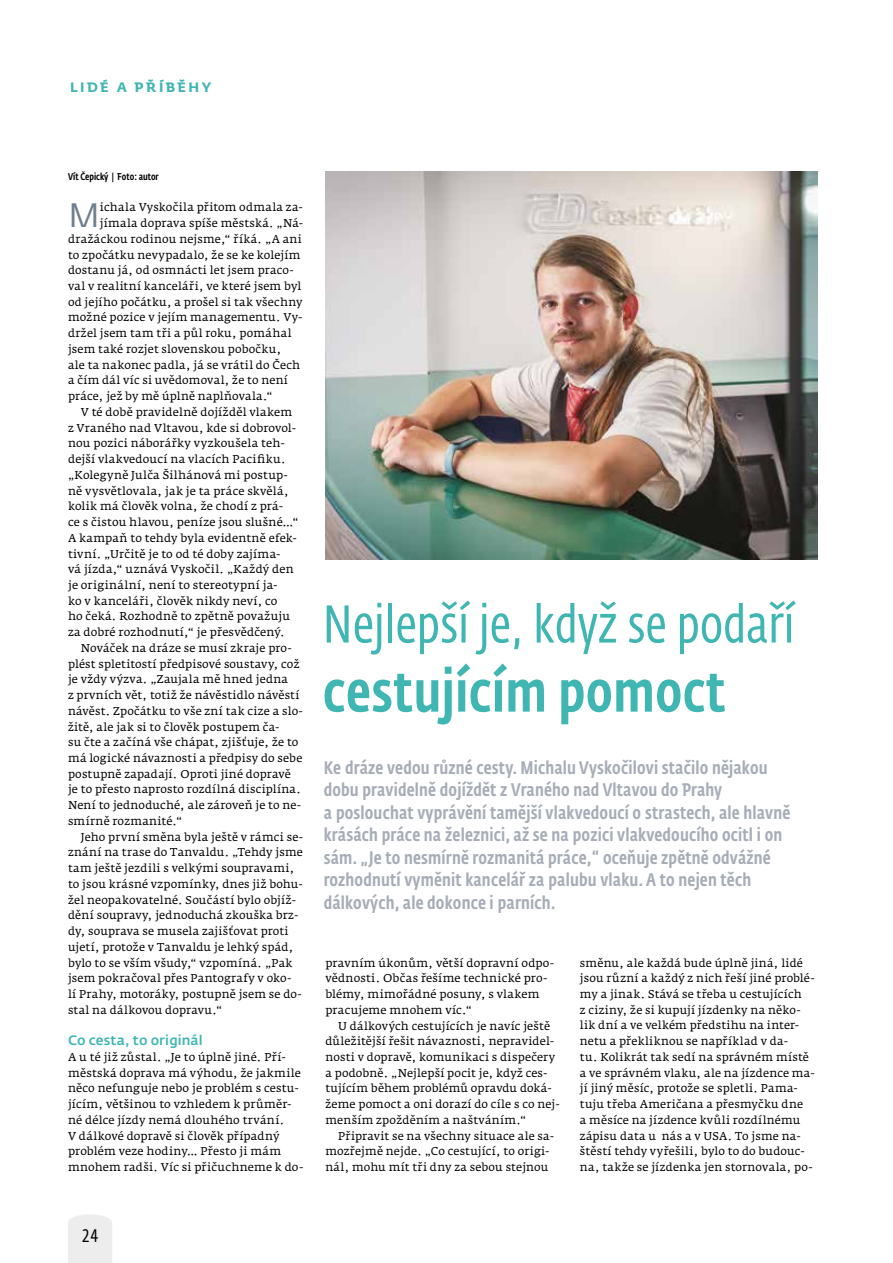
<style>
.page{position:relative;width:893px;height:1263px;background:#fff}
.page>*{position:absolute;margin:0;border:0;box-sizing:border-box;transform-origin:0 0}
.t1{font:500 57.6px "CD Fedra Cond Pro";letter-spacing:.01em;color:#40b6b3}
.t2{font:52.5px "CD Fedra Cond Pro";letter-spacing:.01em;color:#40b6b3}
.t3{font:33.45px "CD Fedra";color:#707f8d}
.t4{font:500 18px/22.5px "CD Fedra Cond Pro";letter-spacing:.01em;color:#a7adb7}
.t5{font:18px "CD Fedra Cond Pro";color:#000}
.t6{font:500 13.5px "CD Fedra";letter-spacing:.005em;color:#40b6b3}
.t7{font:700 13.5px "CD Fedra";letter-spacing:.185em;color:#40b6b3}
.t8{font:11.25px/15.8px "Fedra Serif A Pro";letter-spacing:.015em;color:#000}
.t9{font:500 9.75px "CD Fedra Cond Pro";color:#000}
</style>
<div class="page">
<div style="left:68px;top:1214px;width:44px;height:49px;background:#ededed"></div>
<img style="left:325px;top:172px;width:492px;height:387px">
<p class="t7" style="left:70px;top:78px;width:143px">LIDÉ A PŘÍBĚHY</p>
<p class="t9" style="left:68px;top:171px;width:92px">Vít Čepický | Foto: autor</p>
<h3 class="t3" style="left:68px;top:196px;width:33px">M</h3>
<p class="t8" style="left:100px;top:200px;width:204px">ichala Vyskočila přitom odmala za-</p>
<p class="t8" style="left:100px;top:215px;width:205px">jímala doprava spíše městská. „Ná-</p>
<p class="t8" style="left:68px;top:231px;width:235px">dražáckou rodinou nejsme,“ říká. „A ani</p>
<p class="t8" style="left:68px;top:247px;width:234px">to zpočátku nevypadalo, že se ke kolejím</p>
<p class="t8" style="left:68px;top:262px;width:227px">dostanu já, od osmnácti let jsem praco-</p>
<p class="t8" style="left:68px;top:278px;width:235px">val v realitní kanceláři, ve které jsem byl</p>
<p class="t8" style="left:68px;top:294px;width:236px">od jejího počátku, a prošel si tak všechny</p>
<p class="t8" style="left:68px;top:310px;width:236px">možné pozice v jejím managementu. Vy-</p>
<p class="t8" style="left:68px;top:325px;width:225px">držel jsem tam tři a půl roku, pomáhal</p>
<p class="t8" style="left:68px;top:341px;width:215px">jsem také rozjet slovenskou pobočku,</p>
<p class="t8" style="left:68px;top:357px;width:234px">ale ta nakonec padla, já se vrátil do Čech</p>
<p class="t8" style="left:68px;top:373px;width:222px">a čím dál víc si uvědomoval, že to není</p>
<p class="t8" style="left:68px;top:388px;width:206px">práce, jež by mě úplně naplňovala.“</p>
<p class="t8" style="left:81px;top:404px;width:213px">V té době pravidelně dojížděl vlakem</p>
<p class="t8" style="left:68px;top:420px;width:230px">z Vraného nad Vltavou, kde si dobrovol-</p>
<p class="t8" style="left:68px;top:436px;width:218px">nou pozici náborářky vyzkoušela teh-</p>
<p class="t8" style="left:68px;top:451px;width:219px">dejší vlakvedoucí na vlacích Pacifiku.</p>
<p class="t8" style="left:68px;top:467px;width:221px">„Kolegyně Julča Šilhánová mi postup-</p>
<p class="t8" style="left:68px;top:483px;width:222px">ně vysvětlovala, jak je ta práce skvělá,</p>
<p class="t8" style="left:68px;top:498px;width:217px">kolik má člověk volna, že chodí z prá-</p>
<p class="t8" style="left:68px;top:514px;width:232px">ce s čistou hlavou, peníze jsou slušné…“</p>
<p class="t8" style="left:68px;top:530px;width:230px">A kampaň to tehdy byla evidentně efek-</p>
<p class="t8" style="left:68px;top:546px;width:214px">tivní. „Určitě je to od té doby zajíma-</p>
<p class="t8" style="left:68px;top:561px;width:227px">vá jízda,“ uznává Vyskočil. „Každý den</p>
<p class="t8" style="left:68px;top:577px;width:211px">je originální, není to stereotypní ja-</p>
<p class="t8" style="left:68px;top:593px;width:211px">ko v kanceláři, člověk nikdy neví, co</p>
<p class="t8" style="left:68px;top:609px;width:224px">ho čeká. Rozhodně to zpětně považuju</p>
<p class="t8" style="left:68px;top:624px;width:218px">za dobré rozhodnutí,“ je přesvědčený.</p>
<p class="t8" style="left:81px;top:640px;width:213px">Nováček na dráze se musí zkraje pro-</p>
<p class="t8" style="left:68px;top:656px;width:233px">plést spletitostí předpisové soustavy, což</p>
<p class="t8" style="left:68px;top:672px;width:222px">je vždy výzva. „Zaujala mě hned jedna</p>
<p class="t8" style="left:68px;top:687px;width:233px">z prvních vět, totiž že návěstidlo návěstí</p>
<p class="t8" style="left:68px;top:703px;width:236px">návěst. Zpočátku to vše zní tak cize a slo-</p>
<p class="t8" style="left:68px;top:719px;width:213px">žitě, ale jak si to člověk postupem ča-</p>
<p class="t8" style="left:68px;top:734px;width:232px">su čte a začíná vše chápat, zjišťuje, že to</p>
<p class="t8" style="left:68px;top:750px;width:236px">má logické návaznosti a předpisy do sebe</p>
<p class="t8" style="left:68px;top:766px;width:224px">postupně zapadají. Oproti jiné dopravě</p>
<p class="t8" style="left:68px;top:782px;width:235px">je to přesto naprosto rozdílná disciplína.</p>
<p class="t8" style="left:68px;top:797px;width:235px">Není to jednoduché, ale zároveň je to ne-</p>
<p class="t8" style="left:68px;top:813px;width:116px">smírně rozmanité.“</p>
<p class="t8" style="left:81px;top:829px;width:224px">Jeho první směna byla ještě v rámci se-</p>
<p class="t8" style="left:68px;top:845px;width:236px">znání na trase do Tanvaldu. „Tehdy jsme</p>
<p class="t8" style="left:68px;top:860px;width:228px">tam ještě jezdili s velkými soupravami,</p>
<p class="t8" style="left:68px;top:876px;width:236px">to jsou krásné vzpomínky, dnes již bohu-</p>
<p class="t8" style="left:68px;top:892px;width:229px">žel neopakovatelné. Součástí bylo objíž-</p>
<p class="t8" style="left:68px;top:907px;width:232px">dění soupravy, jednoduchá zkouška brz-</p>
<p class="t8" style="left:68px;top:923px;width:222px">dy, souprava se musela zajišťovat proti</p>
<p class="t8" style="left:68px;top:939px;width:227px">ujetí, protože v Tanvaldu je lehký spád,</p>
<p class="t8" style="left:68px;top:955px;width:226px">bylo to se vším všudy,“ vzpomíná. „Pak</p>
<p class="t8" style="left:68px;top:970px;width:225px">jsem pokračoval přes Pantografy v oko-</p>
<p class="t8" style="left:68px;top:986px;width:235px">lí Prahy, motoráky, postupně jsem se do-</p>
<p class="t8" style="left:68px;top:1002px;width:156px">stal na dálkovou dopravu.“</p>
<p class="t6" style="left:68px;top:1032px;width:136px">Co cesta, to originál</p>
<p class="t8" style="left:68px;top:1049px;width:237px">A u té již zůstal. „Je to úplně jiné. Pří&shy;městská doprava má výhodu, že jakmile něco nefunguje nebo je problém s cestu&shy;jícím, většinou to vzhledem k průměr&shy;né délce jízdy nemá dlouhého trvání.<br>V dálkové dopravě si člověk případný problém veze hodiny… Přesto ji mám mnohem radši. Víc si přičuchneme k do-</p>
<h2 class="t2" style="left:323px;top:594px;width:473px">Nejlepší je, když se podaří</h2>
<h1 class="t1" style="left:323px;top:658px;width:404px">cestujícím pomoct</h1>
<p class="t4" style="left:324px;top:756px;width:468px">Ke dráze vedou různé cesty. Michalu Vyskočilovi stačilo nějakou dobu pravidelně dojíždět z Vraného nad Vltavou do Prahy<br>a poslouchat vyprávění tamější vlakvedoucí o strastech, ale hlavně krásách práce na železnici, až se na pozici vlakvedoucího ocitl i on sám. „Je to nesmírně rozmanitá práce,“ oceňuje zpětně odvážné rozhodnutí vyměnit kancelář za palubu vlaku. A to nejen těch dálkových, ale dokonce i parních.</p>
<p class="t8" style="left:325px;top:955px;width:230px">pravním úkonům, větší dopravní odpo&shy;vědnosti. Občas řešíme technické pro&shy;blémy, mimořádné posuny, s vlakem pracujeme mnohem víc.“</p>
<p class="t8" style="left:325px;top:1018px;width:236px;text-indent:13px">U dálkových cestujících je navíc ještě důležitější řešit návaznosti, nepravidel&shy;nosti v dopravě, komunikaci s dispečery a podobně. „Nejlepší pocit je, když ces&shy;tujícím během problémů opravdu doká&shy;žeme pomoct a oni dorazí do cíle s co nej&shy;menším zpožděním a naštváním.“</p>
<p class="t8" style="left:325px;top:1128px;width:230px;text-indent:13px">Připravit se na všechny situace ale sa&shy;mozřejmě nejde. „Co cestující, to origi&shy;nál, mohu mít tři dny za sebou stejnou</p>
<p class="t8" style="left:580px;top:955px;width:236px">směnu, ale každá bude úplně jiná, lidé jsou různí a každý z nich řeší jiné problé&shy;my a jinak. Stává se třeba u cestujících<br>z ciziny, že si kupují jízdenky na něko&shy;lik dní a ve velkém předstihu na inter&shy;netu a překliknou se například v da-<br>tu. Kolikrát tak sedí na správném místě a ve správném vlaku, ale na jízdence ma&shy;jí jiný měsíc, protože se spletli. Pama&shy;tuju třeba Američana a přesmyčku dne<br>a měsíce na jízdence kvůli rozdílnému zápisu data u nás a v USA. To jsme na&shy;štěstí tehdy vyřešili, bylo to do budouc&shy;na, takže se jízdenka jen stornovala, po-</p>
<h3 class="t5" style="left:82px;top:1226px;width:18px">24</h3>
</div>
